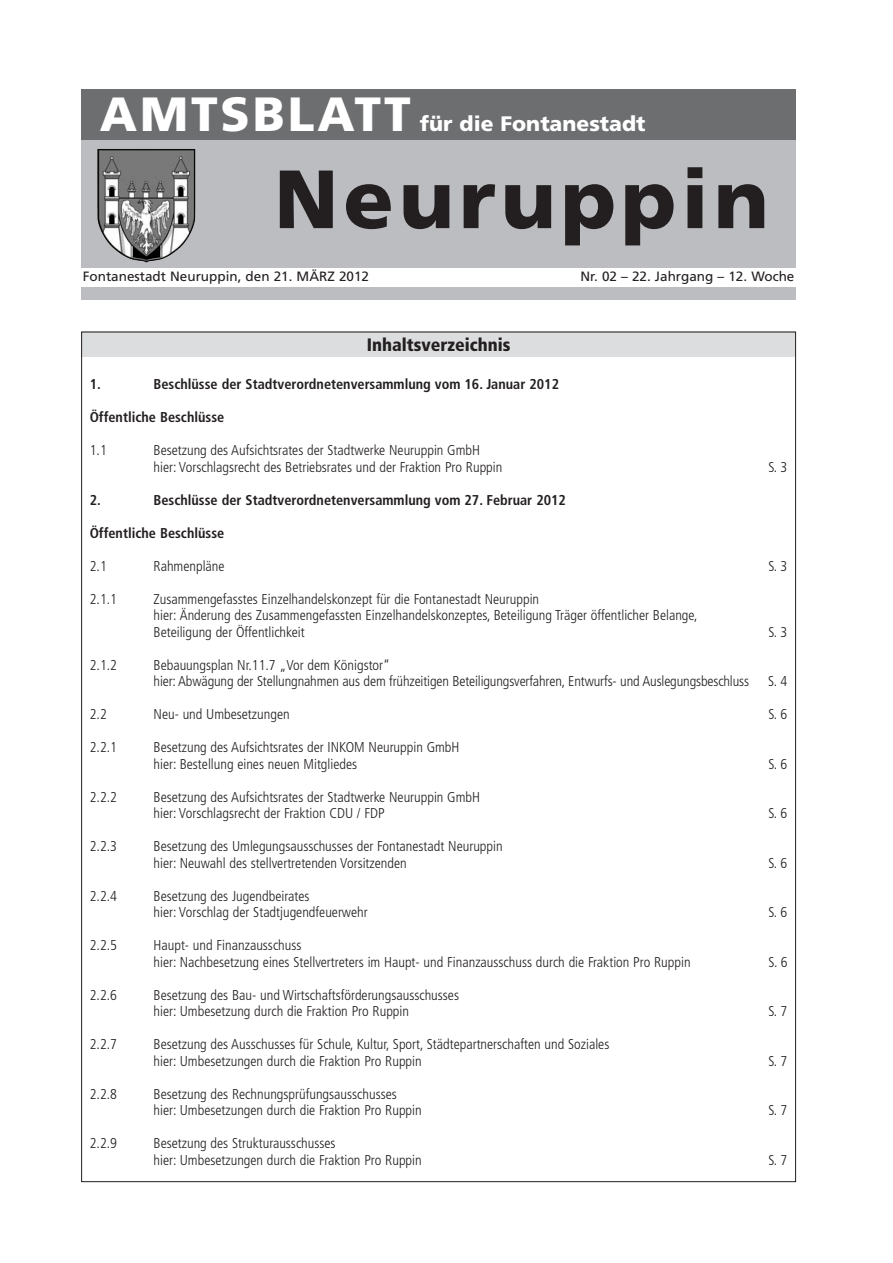
<style>
.page{position:relative;width:893px;height:1263px;background:#fff}
.page>*{position:absolute;margin:0;border:0;box-sizing:border-box;transform-origin:0 0}
.t1{font:900 82.5px "Frutiger";letter-spacing:.06em;color:#231f20}
.t2{font:900 48px "Frutiger";letter-spacing:.06em;color:#fff}
.t3{font:900 21px "Frutiger";color:#fff}
.t4{font:900 condensed 18px "Frutiger";color:#231f20}
.t5{font:300 condensed 14.25px/16.5px "Frutiger";color:#231f20}
.t6{font:700 condensed 14.25px "Frutiger";color:#231f20}
.t7{font:13.5px "Frutiger";color:#231f20}
</style>
<div class="page">
<div style="left:81px;top:89px;width:715px;height:51px;background:#6d6e70"></div>
<div style="left:81px;top:140px;width:715px;height:128px;background:#bbbdc0"></div>
<img style="left:173px;top:149px;width:22px;height:104px">
<div style="left:81px;top:287px;width:715px;height:12px;background:#bbbdc0"></div>
<div style="left:81px;top:332px;width:715px;height:25px;background:#dcddde"></div>
<h2 class="t2" style="left:100px;top:95px;width:312px">AMTSBLATT</h2>
<h3 class="t3" style="left:420px;top:115px;width:227px">für die Fontanestadt</h3>
<h1 class="t1" style="left:274px;top:166px;width:496px">Neuruppin</h1>
<p class="t7" style="left:83px;top:271px;width:288px">Fontanestadt Neuruppin, den 21. MÄRZ 2012</p>
<p class="t7" style="left:580px;top:271px;width:216px">Nr. 02 – 22. Jahrgang – 12. Woche</p>
<p class="t4" style="left:367px;top:337px;width:145px">Inhaltsverzeichnis</p>
<p class="t6" style="left:90px;top:378px;width:13px">1.</p>
<p class="t6" style="left:153px;top:378px;width:407px">Beschlüsse der Stadtverordnetenversammlung vom 16. Januar 2012</p>
<p class="t6" style="left:90px;top:411px;width:136px">Öffentliche Beschlüsse</p>
<p class="t5" style="left:90px;top:443px;width:19px">1.1</p>
<p class="t5" style="left:153px;top:443px;width:350px">Besetzung des Aufsichtsrates der Stadtwerke Neuruppin GmbH hier: Vorschlagsrecht des Betriebsrates und der Fraktion Pro Ruppin</p>
<p class="t5" style="left:768px;top:460px;width:21px">S. 3</p>
<p class="t6" style="left:90px;top:494px;width:13px">2.</p>
<p class="t6" style="left:153px;top:494px;width:414px">Beschlüsse der Stadtverordnetenversammlung vom 27. Februar 2012</p>
<p class="t6" style="left:90px;top:527px;width:136px">Öffentliche Beschlüsse</p>
<p class="t5" style="left:90px;top:559px;width:19px">2.1</p>
<p class="t5" style="left:153px;top:559px;width:72px">Rahmenpläne</p>
<p class="t5" style="left:768px;top:559px;width:21px">S. 3</p>
<p class="t5" style="left:90px;top:592px;width:29px">2.1.1</p>
<p class="t5" style="left:153px;top:592px;width:545px">Zusammengefasstes Einzelhandelskonzept für die Fontanestadt Neuruppin<br>hier: Änderung des Zusammengefassten Einzelhandelskonzeptes, Beteiligung Träger öffentlicher Belange,<br>Beteiligung der Öffentlichkeit</p>
<p class="t5" style="left:768px;top:625px;width:21px">S. 3</p>
<p class="t5" style="left:90px;top:658px;width:29px">2.1.2</p>
<p class="t5" style="left:153px;top:658px;width:597px">Bebauungsplan Nr.11.7 „Vor dem Königstor“<br>hier: Abwägung der Stellungnahmen aus dem frühzeitigen Beteiligungsverfahren, Entwurfs- und Auslegungsbeschluss</p>
<p class="t5" style="left:768px;top:674px;width:21px">S. 4</p>
<p class="t5" style="left:90px;top:707px;width:19px">2.2</p>
<p class="t5" style="left:153px;top:707px;width:138px">Neu- und Umbesetzungen</p>
<p class="t5" style="left:768px;top:707px;width:21px">S. 6</p>
<p class="t5" style="left:90px;top:740px;width:29px">2.2.1</p>
<p class="t5" style="left:153px;top:740px;width:307px">Besetzung des Aufsichtsrates der INKOM Neuruppin GmbH hier: Bestellung eines neuen Mitgliedes</p>
<p class="t5" style="left:768px;top:757px;width:21px">S. 6</p>
<p class="t5" style="left:90px;top:790px;width:29px">2.2.2</p>
<p class="t5" style="left:153px;top:790px;width:328px">Besetzung des Aufsichtsrates der Stadtwerke Neuruppin GmbH hier: Vorschlagsrecht der Fraktion CDU / FDP</p>
<p class="t5" style="left:90px;top:839px;width:29px">2.2.3</p>
<p class="t5" style="left:153px;top:839px;width:350px">Besetzung des Umlegungsausschusses der Fontanestadt Neuruppin hier: Neuwahl des stellvertretenden Vorsitzenden</p>
<p class="t5" style="left:90px;top:889px;width:29px">2.2.4</p>
<p class="t5" style="left:153px;top:889px;width:216px">Besetzung des Jugendbeirates<br>hier: Vorschlag der Stadtjugendfeuerwehr</p>
<p class="t5" style="left:90px;top:938px;width:29px">2.2.5</p>
<p class="t5" style="left:153px;top:938px;width:538px">Haupt- und Finanzausschuss<br>hier: Nachbesetzung eines Stellvertreters im Haupt- und Finanzausschuss durch die Fraktion Pro Ruppin</p>
<p class="t5" style="left:90px;top:988px;width:29px">2.2.6</p>
<p class="t5" style="left:153px;top:988px;width:307px">Besetzung des Bau- und Wirtschaftsförderungsausschusses hier: Umbesetzung durch die Fraktion Pro Ruppin</p>
<p class="t5" style="left:90px;top:1037px;width:29px">2.2.7</p>
<p class="t5" style="left:153px;top:1037px;width:457px">Besetzung des Ausschusses für Schule, Kultur, Sport, Städtepartnerschaften und Soziales hier: Umbesetzungen durch die Fraktion Pro Ruppin</p>
<p class="t5" style="left:90px;top:1087px;width:29px">2.2.8</p>
<p class="t5" style="left:153px;top:1087px;width:270px">Besetzung des Rechnungsprüfungsausschusses hier: Umbesetzungen durch die Fraktion Pro Ruppin</p>
<p class="t5" style="left:90px;top:1136px;width:29px">2.2.9</p>
<p class="t5" style="left:153px;top:1136px;width:270px">Besetzung des Strukturausschusses<br>hier: Umbesetzungen durch die Fraktion Pro Ruppin</p>
<p class="t5" style="left:768px;top:806px;width:21px">S. 6</p>
<p class="t5" style="left:768px;top:856px;width:21px">S. 6</p>
<p class="t5" style="left:768px;top:905px;width:21px">S. 6</p>
<p class="t5" style="left:768px;top:955px;width:21px">S. 6</p>
<p class="t5" style="left:768px;top:1004px;width:21px">S. 7</p>
<p class="t5" style="left:768px;top:1054px;width:21px">S. 7</p>
<p class="t5" style="left:768px;top:1103px;width:21px">S. 7</p>
<p class="t5" style="left:768px;top:1153px;width:21px">S. 7</p>
</div>
